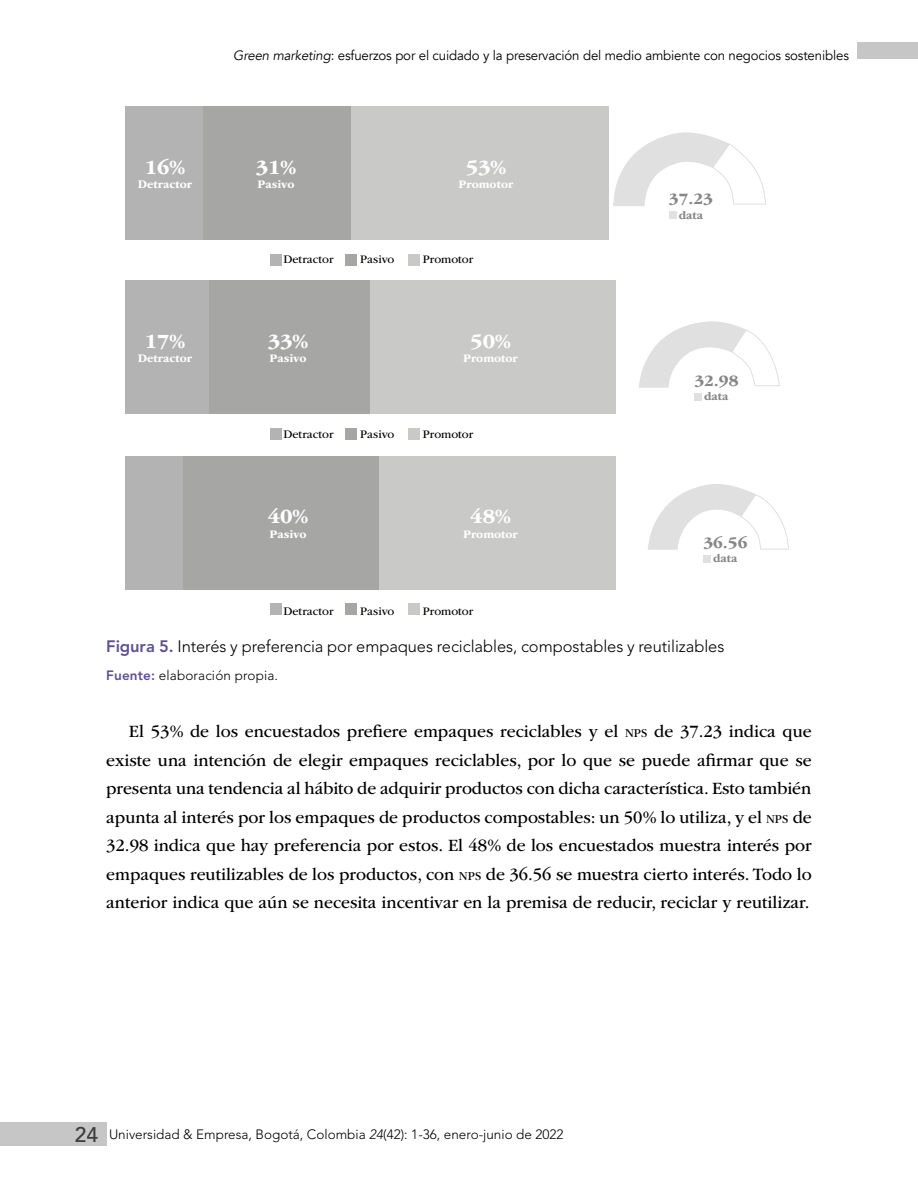
<style>
.page{position:relative;width:918px;height:1188px;background:#fff}
.page>*{position:absolute;margin:0;border:0;box-sizing:border-box;transform-origin:0 0}
.t1{font:700 21px "ITC Garamond Std";color:#fff}
.TXT-general{font:18px/28.5px "ITC Garamond Std";color:#000;text-align:justify}
.FIGURA-titulo{font:300 16.5px "Avenir LT Std";letter-spacing:-.005em;color:#000}
.t2{font:700 16.5px "ITC Garamond Std";color:#878787}
.TABLA--fuente-SOLA{font:300 13.5px "Avenir LT Std";color:#000}
.t3{font:13.5px "Avenir";letter-spacing:-.01em;color:#000}
.t4{font:12px "ITC Garamond Std";color:#000}
.t5{font:700 12px "ITC Garamond Std";color:#fff}
.t6{font:700 12px "ITC Garamond Std";color:#878787}
.s1{font-style:italic}
.s2{font-weight:800;color:#5e518f}
.s3{font-size:12.6px}
.s4{font-weight:500;font-size:21px;color:#3c3c3b}
</style>
<div class="page">
<div style="left:0;top:1122px;width:106px;height:23px;background:#c6c6c6"></div>
<div style="left:857px;top:42px;width:61px;height:16px;background:#c6c6c6"></div>
<div style="left:125px;top:456px;width:59px;height:133px;background:#b4b3b3"></div>
<div style="left:184px;top:456px;width:195px;height:133px;background:#a6a6a5"></div>
<div style="left:379px;top:456px;width:237px;height:133px;background:#c9c9c8"></div>
<div style="left:125px;top:280px;width:84px;height:134px;background:#b4b3b3"></div>
<div style="left:209px;top:280px;width:161px;height:134px;background:#a6a6a5"></div>
<div style="left:370px;top:280px;width:246px;height:134px;background:#c9c9c8"></div>
<div style="left:125px;top:106px;width:78px;height:134px;background:#b4b3b3"></div>
<div style="left:203px;top:106px;width:148px;height:134px;background:#a6a6a5"></div>
<div style="left:270px;top:254px;width:11px;height:11px;background:#b4b3b3"></div>
<div style="left:345px;top:254px;width:11px;height:11px;background:#a6a6a5"></div>
<div style="left:408px;top:254px;width:11px;height:11px;background:#c9c9c8"></div>
<svg style="left:613px;top:132px;width:153px;height:74px"></svg>
<div style="left:669px;top:212px;width:7px;height:7px;background:#e1e1e1"></div>
<div style="left:351px;top:106px;width:258px;height:134px;background:#c9c9c8"></div>
<div style="left:270px;top:428px;width:11px;height:11px;background:#b4b3b3"></div>
<div style="left:345px;top:428px;width:11px;height:11px;background:#a6a6a5"></div>
<div style="left:408px;top:428px;width:11px;height:11px;background:#c9c9c8"></div>
<svg style="left:639px;top:321px;width:141px;height:67px"></svg>
<div style="left:695px;top:393px;width:7px;height:7px;background:#e0e0e0"></div>
<div style="left:270px;top:603px;width:11px;height:12px;background:#b4b3b3"></div>
<div style="left:345px;top:603px;width:11px;height:12px;background:#a6a6a5"></div>
<div style="left:408px;top:603px;width:11px;height:12px;background:#c9c9c8"></div>
<svg style="left:648px;top:484px;width:141px;height:66px"></svg>
<div style="left:704px;top:555px;width:7px;height:7px;background:#e0e0e0"></div>
<p class="t1" style="left:145px;top:155px;width:42px">16%</p>
<p class="t5" style="left:138px;top:178px;width:56px">Detractor</p>
<p class="t1" style="left:145px;top:329px;width:42px">17%</p>
<p class="t5" style="left:138px;top:352px;width:56px">Detractor</p>
<p class="t3" style="left:233px;top:47px;width:617px"><span class="s1">Green marketing</span>: esfuerzos por el cuidado y la preservación del medio ambiente con negocios sostenibles</p>
<p class="t1" style="left:256px;top:155px;width:42px">31%</p>
<p class="t5" style="left:258px;top:178px;width:38px">Pasivo</p>
<p class="t1" style="left:466px;top:155px;width:42px">53%</p>
<p class="t5" style="left:459px;top:178px;width:56px">Promotor</p>
<p class="t4" style="left:283px;top:252px;width:52px">Detractor</p>
<p class="t4" style="left:360px;top:252px;width:36px">Pasivo</p>
<p class="t4" style="left:423px;top:252px;width:52px">Promotor</p>
<p class="t1" style="left:268px;top:329px;width:42px">33%</p>
<p class="t5" style="left:270px;top:352px;width:38px">Pasivo</p>
<p class="t1" style="left:470px;top:329px;width:42px">50%</p>
<p class="t5" style="left:463px;top:352px;width:56px">Promotor</p>
<p class="t4" style="left:283px;top:428px;width:52px">Detractor</p>
<p class="t4" style="left:360px;top:428px;width:36px">Pasivo</p>
<p class="t4" style="left:423px;top:428px;width:52px">Promotor</p>
<p class="t1" style="left:268px;top:505px;width:42px">40%</p>
<p class="t5" style="left:270px;top:527px;width:38px">Pasivo</p>
<p class="t1" style="left:470px;top:505px;width:42px">48%</p>
<p class="t5" style="left:463px;top:527px;width:56px">Promotor</p>
<p class="t4" style="left:283px;top:605px;width:52px">Detractor</p>
<p class="t4" style="left:360px;top:605px;width:36px">Pasivo</p>
<p class="t4" style="left:423px;top:605px;width:52px">Promotor</p>
<p class="t2" style="left:669px;top:190px;width:46px">37.23</p>
<p class="t6" style="left:679px;top:208px;width:26px">data</p>
<p class="t2" style="left:694px;top:371px;width:46px">32.98</p>
<p class="t6" style="left:704px;top:390px;width:26px">data</p>
<p class="t2" style="left:703px;top:533px;width:46px">36.56</p>
<p class="t6" style="left:713px;top:552px;width:26px">data</p>
<p class="FIGURA-titulo" style="left:106px;top:637px;width:620px"><span class="s2">Figura 5.</span> Interés y preferencia por empaques reciclables, compostables y reutilizables</p>
<p class="TABLA--fuente-SOLA" style="left:106px;top:668px;width:173px"><span class="s2">Fuente:</span> elaboración propia.</p>
<p class="TXT-general" style="left:106px;top:717px;width:707px;text-indent:22px">El 53% de los encuestados prefiere empaques reciclables y el <span class="s3">NPS</span> de 37.23 indica que existe una intención de elegir empaques reciclables, por lo que se puede afirmar que se presenta una tendencia al hábito de adquirir productos con dicha característica. Esto también apunta al interés por los empaques de productos compostables: un 50% lo utiliza, y el <span class="s3">NPS</span> de 32.98 indica que hay preferencia por estos. El 48% de los encuestados muestra interés por empaques reutilizables de los productos, con <span class="s3">NPS</span> de 36.56 se muestra cierto interés. Todo lo anterior indica que aún se necesita incentivar en la premisa de reducir, reciclar y reutilizar.</p>
<p class="TABLA--fuente-SOLA" style="left:75px;top:1126px;width:490px"><span class="s4">24</span> Universidad &amp; Empresa, Bogotá, Colombia <span class="s1">24</span>(42): 1-36, enero-junio de 2022</p>
</div>
